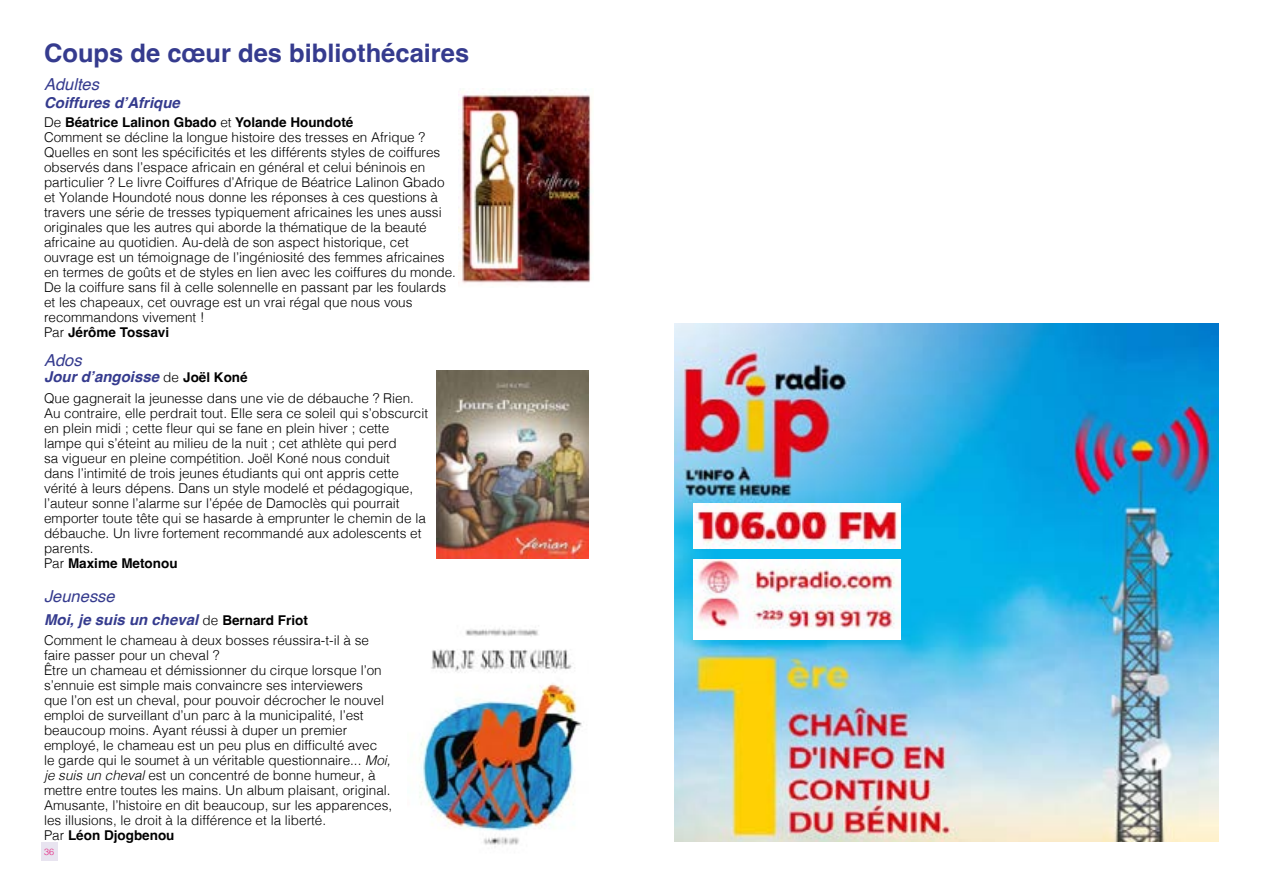
<style>
.page{position:relative;width:1263px;height:893px;background:#fff}
.page>*{position:absolute;margin:0;border:0;box-sizing:border-box;transform-origin:0 0}
.t1{font:700 25.5px "Helvetica";color:#353b8e}
.t2{font:italic 16.5px "Helvetica";color:#353b8e}
.t3{font:italic 700 15px "Helvetica";color:#353b8e}
.t4{font:300 13.5px/15px "Helvetica";color:#000}
.t5{font:300 9px "Helvetica";color:#e5207d}
.s1{font-weight:700}
.s2{font-weight:300;font-style:normal;font-size:13.5px;color:#000}
.s3{font-style:normal;font-size:13.5px;color:#000}
.s4{font-style:italic}
</style>
<div class="page">
<img style="left:674px;top:324px;width:544px;height:518px">
<img style="left:693px;top:559px;width:207px;height:80px">
<img style="left:693px;top:504px;width:207px;height:44px">
<img style="left:459px;top:89px;width:133px;height:194px">
<img style="left:436px;top:370px;width:152px;height:188px">
<img style="left:419px;top:628px;width:164px;height:219px">
<div style="left:41px;top:842px;width:17px;height:19px;background:#e8e4f0"></div>
<h1 class="t1" style="left:44px;top:37px;width:427px">Coups de cœur des bibliothécaires</h1>
<p class="t2" style="left:44px;top:71px;width:57px">Adultes</p>
<p class="t3" style="left:44px;top:93px;width:137px">Coiffures d’Afrique</p>
<p class="t4" style="left:44px;top:114px;width:413px">De <span class="s1">Béatrice Lalinon Gbado</span> et <span class="s1">Yolande Houndoté<br></span>Comment se décline la longue histoire des tresses en Afrique ?<br>Quelles en sont les spécificités et les différents styles de coiffures observés dans l’espace africain en général et celui béninois en particulier ? Le livre Coiffures d’Afrique de Béatrice Lalinon Gbado et Yolande Houndoté nous donne les réponses à ces questions à travers une série de tresses typiquement africaines les unes aussi originales que les autres qui aborde la thématique de la beauté africaine au quotidien. Au-delà de son aspect historique, cet ouvrage est un témoignage de l’ingéniosité des femmes africaines en termes de goûts et de styles en lien avec les coiffures du monde.<br>De la coiffure sans fil à celle solennelle en passant par les foulards et les chapeaux, cet ouvrage est un vrai régal que nous vous recommandons vivement !<br>Par <span class="s1">Jérôme Tossavi</span></p>
<p class="t3" style="left:44px;top:367px;width:205px">Jour d’angoisse <span class="s2">de</span> <span class="s3">Joël Koné</span></p>
<p class="t4" style="left:44px;top:389px;width:386px">Que gagnerait la jeunesse dans une vie de débauche ? Rien.<br>Au contraire, elle perdrait tout. Elle sera ce soleil qui s’obscurcit en plein midi ; cette fleur qui se fane en plein hiver ; cette lampe qui s’éteint au milieu de la nuit ; cet athlète qui perd<br>sa vigueur en pleine compétition. Joël Koné nous conduit<br>dans l’intimité de trois jeunes étudiants qui ont appris cette vérité à leurs dépens. Dans un style modelé et pédagogique, l’auteur sonne l’alarme sur l’épée de Damoclès qui pourrait emporter toute tête qui se hasarde à emprunter le chemin de la débauche. Un livre fortement recommandé aux adolescents et parents.<br>Par <span class="s1">Maxime Metonou</span></p>
<p class="t2" style="left:44px;top:347px;width:39px">Ados</p>
<p class="t2" style="left:44px;top:583px;width:72px">Jeunesse</p>
<p class="t3" style="left:44px;top:611px;width:265px">Moi, je suis un cheval <span class="s2">de</span> <span class="s3">Bernard Friot</span></p>
<p class="t4" style="left:44px;top:631px;width:350px">Comment le chameau à deux bosses réussira-t-il à se faire passer pour un cheval ?<br>Être un chameau et démissionner du cirque lorsque l’on s’ennuie est simple mais convaincre ses interviewers<br>que l’on est un cheval, pour pouvoir décrocher le nouvel emploi de surveillant d’un parc à la municipalité, l’est beaucoup moins. Ayant réussi à duper un premier employé, le chameau est un peu plus en difficulté avec<br>le garde qui le soumet à un véritable questionnaire... <span class="s4">Moi, je suis un cheval</span> est un concentré de bonne humeur, à mettre entre toutes les mains. Un album plaisant, original.<br>Amusante, l’histoire en dit beaucoup, sur les apparences, les illusions, le droit à la différence et la liberté.<br>Par <span class="s1">Léon Djogbenou</span></p>
<p class="t5" style="left:44px;top:844px;width:12px">36</p>
</div>
